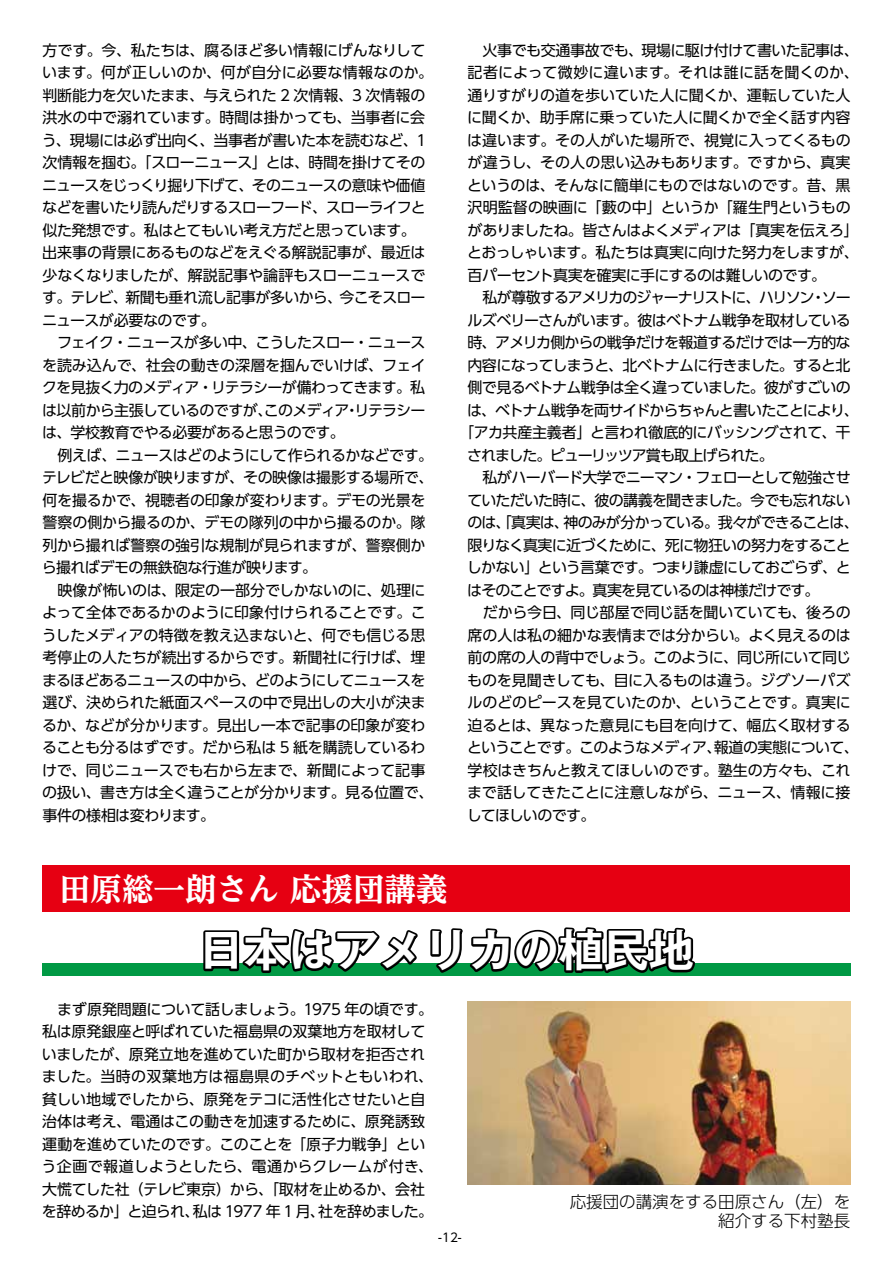
<style>
.page{position:relative;width:893px;height:1263px;background:#fff}
.page>*{position:absolute;margin:0;border:0;box-sizing:border-box;transform-origin:0 0}
.t1{font:700 45px "Gothic MB101 Pr 6 N De";color:#fff}
.t2{font:700 expanded 31.5px "UD Reimin Pr 6 N";color:#fff}
.t3{font:300 16.5px/19.4px "UD Shin Go Pr 6 N";color:#000;text-align:right}
.t4{font:15px/22.5px "UD Shin Go Pr 6 N";letter-spacing:-.03em;color:#000}
.t5{font:15px "UD Shin Go Pr 6 N";letter-spacing:-.05em;color:#000}
.t6{font:15px "UD Shin Go Pr 6 N";letter-spacing:-.01em;color:#000}
.t7{font:15px "UD Shin Go Pr 6 N";letter-spacing:-.055em;color:#000}
.t8{font:15px "UD Shin Go Pr 6 N";letter-spacing:-.07em;color:#000}
.t9{font:15px "UD Shin Go Pr 6 N";letter-spacing:-.065em;color:#000}
.t10{font:15px "UD Shin Go Pr 6 N";letter-spacing:-.08em;color:#000}
.t11{font:15px "UD Shin Go Pr 6 N";letter-spacing:.01em;color:#000}
.t12{font:15px "UD Shin Go Pr 6 N";letter-spacing:-.005em;color:#000}
.t13{font:15px "UD Shin Go Pr 6 N";letter-spacing:-.06em;color:#000}
.t14{font:12px "UD Shin Go Pr 6 N";color:#000}
</style>
<div class="page">
<img style="left:467px;top:1002px;width:383px;height:183px">
<div style="left:42px;top:865px;width:808px;height:47px;background:#e60012"></div>
<div style="left:42px;top:963px;width:808px;height:13px;background:#094"></div>
<svg style="left:203px;top:927px;width:215px;height:46px"></svg>
<svg style="left:430px;top:927px;width:265px;height:46px"></svg>
<p class="t4" style="left:42px;top:38px;width:393px">方です。今、私たちは、腐るほど多い情報にげんなりしています。何が正しいのか、何が自分に必要な情報なのか。判断能力を欠いたまま、与えられた 2 次情報、3 次情報の洪水の中で溺れています。時間は掛かっても、当事者に会う、現場には必ず出向く、当事者が書いた本を読むなど、1次情報を掴む。「スローニュース」とは、時間を掛けてそのニュースをじっくり掘り下げて、そのニュースの意味や価値などを書いたり読んだりするスローフード、スローライフと似た発想です。私はとてもいい考え方だと思っています。出来事の背景にあるものなどをえぐる解説記事が、最近は少なくなりましたが、解説記事や論評もスローニュースです。テレビ、新聞も垂れ流し記事が多いから、今こそスローニュースが必要なのです。<br>　フェイク・ニュースが多い中、こうしたスロー・ニュースを読み込んで、社会の動きの深層を掴んでいけば、フェイクを見抜く力のメディア・リテラシーが備わってきます。私は以前から主張しているのですが、このメディア・リテラシーは、学校教育でやる必要があると思うのです。<br>　例えば、ニュースはどのようにして作られるかなどです。テレビだと映像が映りますが、その映像は撮影する場所で、何を撮るかで、視聴者の印象が変わります。デモの光景を警察の側から撮るのか、デモの隊列の中から撮るのか。隊列から撮れば警察の強引な規制が見られますが、警察側から撮ればデモの無鉄砲な行進が映ります。<br>　映像が怖いのは、限定の一部分でしかないのに、処理によって全体であるかのように印象付けられることです。こうしたメディアの特徴を教え込まないと、何でも信じる思考停止の人たちが続出するからです。新聞社に行けば、埋まるほどあるニュースの中から、どのようにしてニュースを選び、決められた紙面スペースの中で見出しの大小が決まるか、などが分かります。見出し一本で記事の印象が変わることも分るはずです。だから私は 5 紙を購読しているわけで、同じニュースでも右から左まで、新聞によって記事の扱い、書き方は全く違うことが分かります。見る位置で、事件の様相は変わります。</p>
<p class="t4" style="left:468px;top:38px;width:392px">　火事でも交通事故でも、現場に駆け付けて書いた記事は、</p>
<p class="t11" style="left:468px;top:60px;width:393px">記者によって微妙に違います。それは誰に話を聞くのか、</p>
<p class="t4" style="left:468px;top:83px;width:384px">通りすがりの道を歩いていた人に聞くか、運転していた人</p>
<p class="t4" style="left:467px;top:106px;width:385px">に聞くか、助手席に乗っていた人に聞くかで全く話す内容</p>
<p class="t6" style="left:467px;top:128px;width:385px">は違います。その人がいた場所で、視覚に入ってくるもの</p>
<p class="t12" style="left:467px;top:150px;width:385px">が違うし、その人の思い込みもあります。ですから、真実</p>
<p class="t6" style="left:467px;top:173px;width:385px">というのは、そんなに簡単にものではないのです。昔、黒</p>
<p class="t6" style="left:468px;top:195px;width:385px">沢明監督の映画に「藪の中」というか「羅生門というもの</p>
<p class="t4" style="left:467px;top:218px;width:393px">がありましたね。皆さんはよくメディアは「真実を伝えろ」</p>
<p class="t4" style="left:467px;top:241px;width:393px">とおっしゃいます。私たちは真実に向けた努力をしますが、</p>
<p class="t4" style="left:468px;top:263px;width:360px">百パーセント真実を確実に手にするのは難しいのです。</p>
<p class="t10" style="left:468px;top:285px;width:385px">　私が尊敬するアメリカのジャーナリストに、ハリソン・ソー</p>
<p class="t7" style="left:467px;top:308px;width:385px">ルズベリーさんがいます。彼はベトナム戦争を取材している</p>
<p class="t5" style="left:467px;top:330px;width:385px">時、アメリカ側からの戦争だけを報道するだけでは一方的な</p>
<p class="t5" style="left:467px;top:353px;width:385px">内容になってしまうと、北ベトナムに行きました。すると北</p>
<p class="t7" style="left:468px;top:375px;width:385px">側で見るベトナム戦争は全く違っていました。彼がすごいの</p>
<p class="t8" style="left:467px;top:398px;width:393px">は、ベトナム戦争を両サイドからちゃんと書いたことにより、</p>
<p class="t4" style="left:459px;top:421px;width:393px">「アカ共産主義者」と言われ徹底的にバッシングされて、干</p>
<p class="t8" style="left:467px;top:443px;width:308px">されました。ピューリッツア賞も取上げられた。</p>
<p class="t5" style="left:468px;top:465px;width:384px">　私がハーバード大学でニーマン・フェローとして勉強させ</p>
<p class="t7" style="left:467px;top:488px;width:385px">ていただいた時に、彼の講義を聞きました。今でも忘れない</p>
<p class="t9" style="left:467px;top:510px;width:393px">のは、「真実は、神のみが分かっている。我々ができることは、</p>
<p class="t5" style="left:467px;top:533px;width:385px">限りなく真実に近づくために、死に物狂いの努力をすること</p>
<p class="t5" style="left:467px;top:555px;width:386px">しかない」という言葉です。つまり謙虚にしておごらず、と</p>
<p class="t13" style="left:467px;top:578px;width:354px">はそのことですよ。真実を見ているのは神様だけです。</p>
<p class="t6" style="left:468px;top:600px;width:384px">　だから今日、同じ部屋で同じ話を聞いていても、後ろの</p>
<p class="t4" style="left:468px;top:623px;width:385px">席の人は私の細かな表情までは分からい。よく見えるのは</p>
<p class="t5" style="left:468px;top:645px;width:385px">前の席の人の背中でしょう。このように、同じ所にいて同じ</p>
<p class="t4" style="left:467px;top:668px;width:385px">ものを見聞きしても、目に入るものは違う。ジグソーパズ</p>
<p class="t6" style="left:467px;top:690px;width:385px">ルのどのピースを見ていたのか、ということです。真実に</p>
<p class="t4" style="left:468px;top:713px;width:385px">迫るとは、異なった意見にも目を向けて、幅広く取材する</p>
<p class="t5" style="left:467px;top:735px;width:393px">ということです。このようなメディア、報道の実態について、</p>
<p class="t4" style="left:467px;top:758px;width:385px">学校はきちんと教えてほしいのです。塾生の方々も、これ</p>
<p class="t4" style="left:467px;top:781px;width:385px">まで話してきたことに注意しながら、ニュース、情報に接</p>
<p class="t5" style="left:467px;top:803px;width:130px">してほしいのです。</p>
<h2 class="t2" style="left:59px;top:863px;width:390px">田原総一朗さん 応援団講義</h2>
<h1 class="t1" style="left:199px;top:913px;width:496px">日本はアメリカの植民地</h1>
<p class="t4" style="left:42px;top:997px;width:393px">　まず原発問題について話しましょう。1975 年の頃です。私は原発銀座と呼ばれていた福島県の双葉地方を取材していましたが、原発立地を進めていた町から取材を拒否されました。当時の双葉地方は福島県のチベットともいわれ、貧しい地域でしたから、原発をテコに活性化させたいと自治体は考え、電通はこの動きを加速するために、原発誘致運動を進めていたのです。このことを「原子力戦争」という企画で報道しようとしたら、電通からクレームが付き、大慌てした社（テレビ東京）から、「取材を止めるか、会社を辞めるか」と迫られ、私は 1977 年 1 月、社を辞めました。</p>
<p class="t14" style="left:438px;top:1227px;width:25px">-12-</p>
<p class="t3" style="left:570px;top:1191px;width:282px">応援団の講演をする田原さん（左）を紹介する下村塾長</p>
</div>
